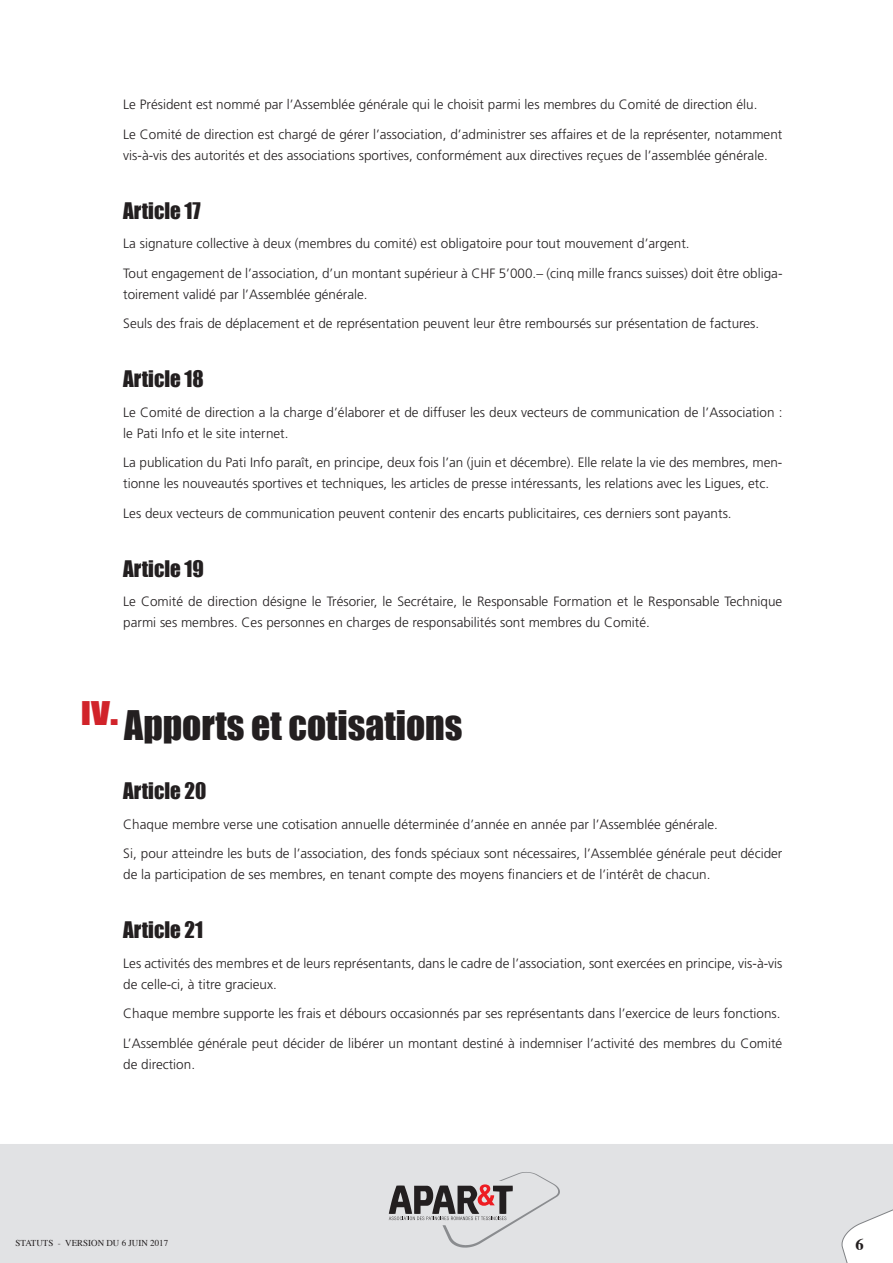
<style>
.page{position:relative;width:893px;height:1263px;background:#fff}
.page>*{position:absolute;margin:0;border:0;box-sizing:border-box;transform-origin:0 0}
.t1{font:37.5px "Impact";color:#231f20}
.t2{font:21px "Impact";color:#231f20}
.t3{font:700 16.5px "Times";color:#231f20}
.t4{font:300 13.5px/29.5px "Frutiger";color:#231f20}
.t5{font:9px "Times";color:#231f20}
</style>
<div class="page">
<div style="left:0;top:1144px;width:893px;height:119px;background:#e1e2e4"></div>
<svg style="left:841px;top:1183px;width:52px;height:80px"></svg>
<svg style="left:389px;top:1172px;width:171px;height:76px;background:#c2c0c2"></svg>
<p class="t4" style="left:123px;top:90px;width:660px">Le Président est nommé par l’Assemblée générale qui le choisit parmi les membres du Comité de direction élu.<br>Le Comité de direction est chargé de gérer l’association, d’administrer ses affaires et de la représenter, notamment</p>
<p class="t4" style="left:123px;top:141px;width:646px">vis-à-vis des autorités et des associations sportives, conformément aux directives reçues de l’assemblée générale.</p>
<h2 class="t2" style="left:123px;top:194px;width:79px">Article 17</h2>
<p class="t4" style="left:123px;top:229px;width:661px">La signature collective à deux (membres du comité) est obligatoire pour tout mouvement d’argent.<br>Tout engagement de l’association, d’un montant supérieur à CHF 5’000.– (cinq mille francs suisses) doit être obliga-</p>
<p class="t4" style="left:123px;top:280px;width:637px">toirement validé par l’Assemblée générale.<br>Seuls des frais de déplacement et de représentation peuvent leur être remboursés sur présentation de factures.</p>
<h2 class="t2" style="left:123px;top:363px;width:82px">Article 18</h2>
<p class="t4" style="left:123px;top:402px;width:661px;line-height:21px">Le Comité de direction a la charge d’élaborer et de diffuser les deux vecteurs de communication de l’Association : le Pati Info et le site internet.</p>
<p class="t4" style="left:123px;top:452px;width:661px;line-height:21px">La publication du Pati Info paraît, en principe, deux fois l’an (juin et décembre). Elle relate la vie des membres, men&shy;tionne les nouveautés sportives et techniques, les articles de presse intéressants, les relations avec les Ligues, etc.</p>
<p class="t4" style="left:123px;top:499px;width:610px">Les deux vecteurs de communication peuvent contenir des encarts publicitaires, ces derniers sont payants.</p>
<h2 class="t2" style="left:123px;top:552px;width:82px">Article 19</h2>
<p class="t4" style="left:123px;top:591px;width:660px;line-height:21px">Le Comité de direction désigne le Trésorier, le Secrétaire, le Responsable Formation et le Responsable Technique parmi ses membres. Ces personnes en charges de responsabilités sont membres du Comité.</p>
<h1 class="t1" style="left:81px;top:696px;width:383px"><sup>IV</sup><sup>.</sup>Apports et cotisations</h1>
<h2 class="t2" style="left:123px;top:774px;width:85px">Article 20</h2>
<p class="t4" style="left:123px;top:809px;width:661px">Chaque membre verse une cotisation annuelle déterminée d’année en année par l’Assemblée générale.<br>Si, pour atteindre les buts de l’association, des fonds spéciaux sont nécessaires, l’Assemblée générale peut décider</p>
<p class="t4" style="left:123px;top:860px;width:589px">de la participation de ses membres, en tenant compte des moyens financiers et de l’intérêt de chacun.</p>
<h2 class="t2" style="left:123px;top:913px;width:81px">Article 21</h2>
<p class="t4" style="left:123px;top:952px;width:661px;line-height:21px">Les activités des membres et de leurs représentants, dans le cadre de l’association, sont exercées en principe, vis-à-vis de celle-ci, à titre gracieux.</p>
<p class="t4" style="left:123px;top:999px;width:661px">Chaque membre supporte les frais et débours occasionnés par ses représentants dans l’exercice de leurs fonctions.<br>L’Assemblée générale peut décider de libérer un montant destiné à indemniser l’activité des membres du Comité</p>
<p class="t4" style="left:123px;top:1049px;width:73px">de direction.</p>
<p class="t5" style="left:16px;top:1235px;width:154px">STATUTS - VERSION DU 6 JUIN 2017</p>
<p class="t3" style="left:855px;top:1229px;width:10px">6</p>
</div>
